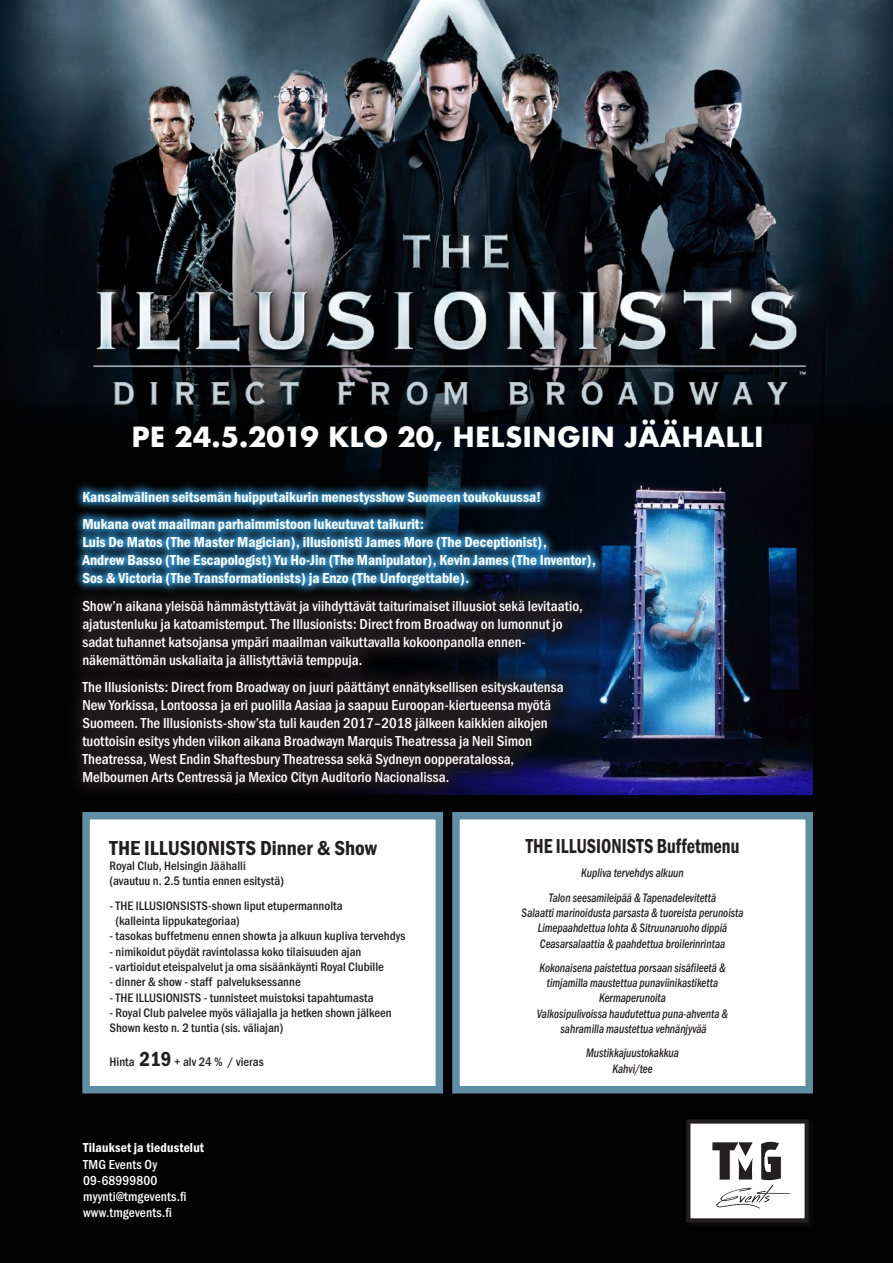
<style>
.page{position:relative;width:893px;height:1263px;background:#fff}
.page>*{position:absolute;margin:0;border:0;box-sizing:border-box;transform-origin:0 0}
.t1{font:700 27px "Futura";color:#fff}
.LEIPÄ{font:21px "Franklin Gothic URW Con Dem";color:#231f20}
.LEIPÄ-2{font:21px "Franklin Gothic URW Con Dem";color:#231f20;scale:.87 1}
.t2{font:500 15px/18px "Franklin Gothic URW Con";color:#fff}
.t3{font:15px "Franklin Gothic URW Con Dem";color:#fff}
.t4{font:500 13.5px "Franklin Gothic URW Con";letter-spacing:.01em;color:#fff}
.t5{font:13.5px "Franklin Gothic URW Con Dem";letter-spacing:.01em;color:#fff}
.LEIPÄ-3{font:500 12.75px "Franklin Gothic URW Con";color:#231f20}
.LEIPÄ-4{font:12.75px/15.3px "Franklin Gothic URW Con Med Ita";color:#231f20;text-align:center;scale:.87 1}
.s1{font-family:"Franklin Gothic URW Con Dem";font-weight:400;font-size:21px}
</style>
<div class="page">
<img style="left:0;top:0;width:893px;height:403px">
<div style="left:0;top:403px;width:893px;height:860px;background:#020202"></div>
<img style="left:345px;top:425px;width:468px;height:369px">
<div style="left:82px;top:812px;width:361px;height:281px;background:#fff;border:8px solid #5f8da4"></div>
<div style="left:452px;top:812px;width:361px;height:281px;background:#fff;border:8px solid #5f8da4"></div>
<svg style="left:77px;top:595px;width:522px;height:200px;background:#18171f"></svg>
<div style="left:684px;top:1117px;width:132px;height:113px;background:#231f20;opacity:.4"></div>
<svg style="left:686px;top:1119px;width:123px;height:103px;background:#c3c2c2"></svg>
<svg style="left:75px;top:482px;width:529px;height:113px;background:#174563"></svg>
<p class="t1" style="left:131px;top:417px;width:634px">PE 24.5.2019 KLO 20, HELSINGIN JÄÄHALLI</p>
<p class="t3" style="left:82px;top:487px;width:460px">Kansainvälinen seitsemän huipputaikurin menestysshow Suomeen toukokuussa!</p>
<p class="t3" style="left:82px;top:514px;width:343px">Mukana ovat maailman parhaimmistoon lukeutuvat taikurit:</p>
<p class="t3" style="left:82px;top:532px;width:466px">Luis De Matos (The Master Magician), illusionisti James More (The Deceptionist),</p>
<p class="t3" style="left:82px;top:550px;width:515px">Andrew Basso (The Escapologist) Yu Ho-Jin (The Manipulator), Kevin James (The Inventor),</p>
<p class="t3" style="left:82px;top:568px;width:389px">Sos &amp; Victoria (The Transformationists) ja Enzo (The Unforgettable).</p>
<p class="t2" style="left:82px;top:596px;width:502px">Show’n aikana yleisöä hämmästyttävät ja viihdyttävät taiturimaiset illuusiot sekä levitaatio, ajatustenluku ja katoamistemput. The Illusionists: Direct from Broadway on lumonnut jo sadat tuhannet katsojansa ympäri maailman vaikuttavalla kokoonpanolla ennen&shy;näkemättömän uskaliaita ja ällistyttäviä temppuja.</p>
<p class="t2" style="left:82px;top:677px;width:483px">The Illusionists: Direct from Broadway on juuri päättänyt ennätyksellisen esityskautensa New Yorkissa, Lontoossa ja eri puolilla Aasiaa ja saapuu Euroopan-kiertueensa myötä Suomeen. The Illusionists-show’sta tuli kauden 2017–2018 jälkeen kaikkien aikojen tuottoisin esitys yhden viikon aikana Broadwayn Marquis Theatressa ja Neil Simon</p>
<p class="t2" style="left:82px;top:749px;width:433px">Theatressa, West Endin Shaftesbury Theatressa sekä Sydneyn oopperatalossa,</p>
<p class="t2" style="left:82px;top:767px;width:369px">Melbournen Arts Centressä ja Mexico Cityn Auditorio Nacionalissa.</p>
<p class="LEIPÄ" style="left:110px;top:834px;width:269px">THE ILLUSIONISTS Dinner &amp; Show</p>
<p class="LEIPÄ-3" style="left:110px;top:857px;width:138px">Royal Club, Helsingin Jäähalli</p>
<p class="LEIPÄ-3" style="left:110px;top:873px;width:176px">(avautuu n. 2.5 tuntia ennen esitystä)</p>
<p class="LEIPÄ-3" style="left:110px;top:897px;width:235px">- THE ILLUSIONSISTS-shown liput etupermannolta</p>
<p class="LEIPÄ-3" style="left:115px;top:912px;width:126px">(kalleinta lippukategoriaa)</p>
<p class="LEIPÄ-3" style="left:110px;top:928px;width:297px">- tasokas buffetmenu ennen showta ja alkuun kupliva tervehdys</p>
<p class="LEIPÄ-3" style="left:110px;top:943px;width:253px">- nimikoidut pöydät ravintolassa koko tilaisuuden ajan</p>
<p class="LEIPÄ-3" style="left:110px;top:958px;width:276px">- vartioidut eteispalvelut ja oma sisäänkäynti Royal Clubille</p>
<p class="LEIPÄ-3" style="left:110px;top:973px;width:193px">- dinner &amp; show - staff palveluksessanne</p>
<p class="LEIPÄ-3" style="left:110px;top:989px;width:266px">- THE ILLUSIONISTS - tunnisteet muistoksi tapahtumasta</p>
<p class="LEIPÄ-3" style="left:110px;top:1004px;width:284px">- Royal Club palvelee myös väliajalla ja hetken shown jälkeen</p>
<p class="LEIPÄ-3" style="left:110px;top:1019px;width:175px">Shown kesto n. 2 tuntia (sis. väliajan)</p>
<p class="LEIPÄ-3" style="left:110px;top:1054px;width:156px">Hinta <span class="s1">219</span> + alv 24 % / vieras</p>
<p class="t5" style="left:83px;top:1139px;width:122px">Tilaukset ja tiedustelut</p>
<p class="t4" style="left:83px;top:1155px;width:76px">TMG Events Oy</p>
<p class="t4" style="left:83px;top:1171px;width:76px">09-68999800</p>
<p class="t4" style="left:83px;top:1188px;width:105px">myynti@tmgevents.fi</p>
<p class="t4" style="left:83px;top:1204px;width:90px">www.tmgevents.fi</p>
<p class="LEIPÄ-2" style="left:526px;top:832px;width:247px">THE ILLUSIONISTS Buffetmenu</p>
<p class="LEIPÄ-4" style="left:581px;top:866px;width:119px">Kupliva tervehdys alkuun</p>
<p class="LEIPÄ-4" style="left:549px;top:890px;width:194px">Talon seesamileipää &amp; Tapenadelevitettä</p>
<p class="LEIPÄ-4" style="left:522px;top:905px;width:257px">Salaatti marinoidusta parsasta &amp; tuoreista perunoista</p>
<p class="LEIPÄ-4" style="left:538px;top:920px;width:219px">Limepaahdettua lohta &amp; Sitruunaruoho dippiä</p>
<p class="LEIPÄ-4" style="left:540px;top:936px;width:214px">Ceasarsalaattia &amp; paahdettua broilerinrintaa</p>
<p class="LEIPÄ-4" style="left:539px;top:960px;width:215px">Kokonaisena paistettua porsaan sisäfileetä &amp;</p>
<p class="LEIPÄ-4" style="left:547px;top:975px;width:199px">timjamilla maustettua punaviinikastiketta</p>
<p class="LEIPÄ-4" style="left:599px;top:991px;width:78px">Kermaperunoita</p>
<p class="LEIPÄ-4" style="left:537px;top:1006px;width:221px">Valkosipulivoissa haudutettua puna-ahventa &amp; sahramilla maustettua vehnänjyvää</p>
<p class="LEIPÄ-4" style="left:586px;top:1046px;width:108px">Mustikkajuustokakkua</p>
<p class="LEIPÄ-4" style="left:613px;top:1061px;width:48px">Kahvi/tee</p>
</div>
